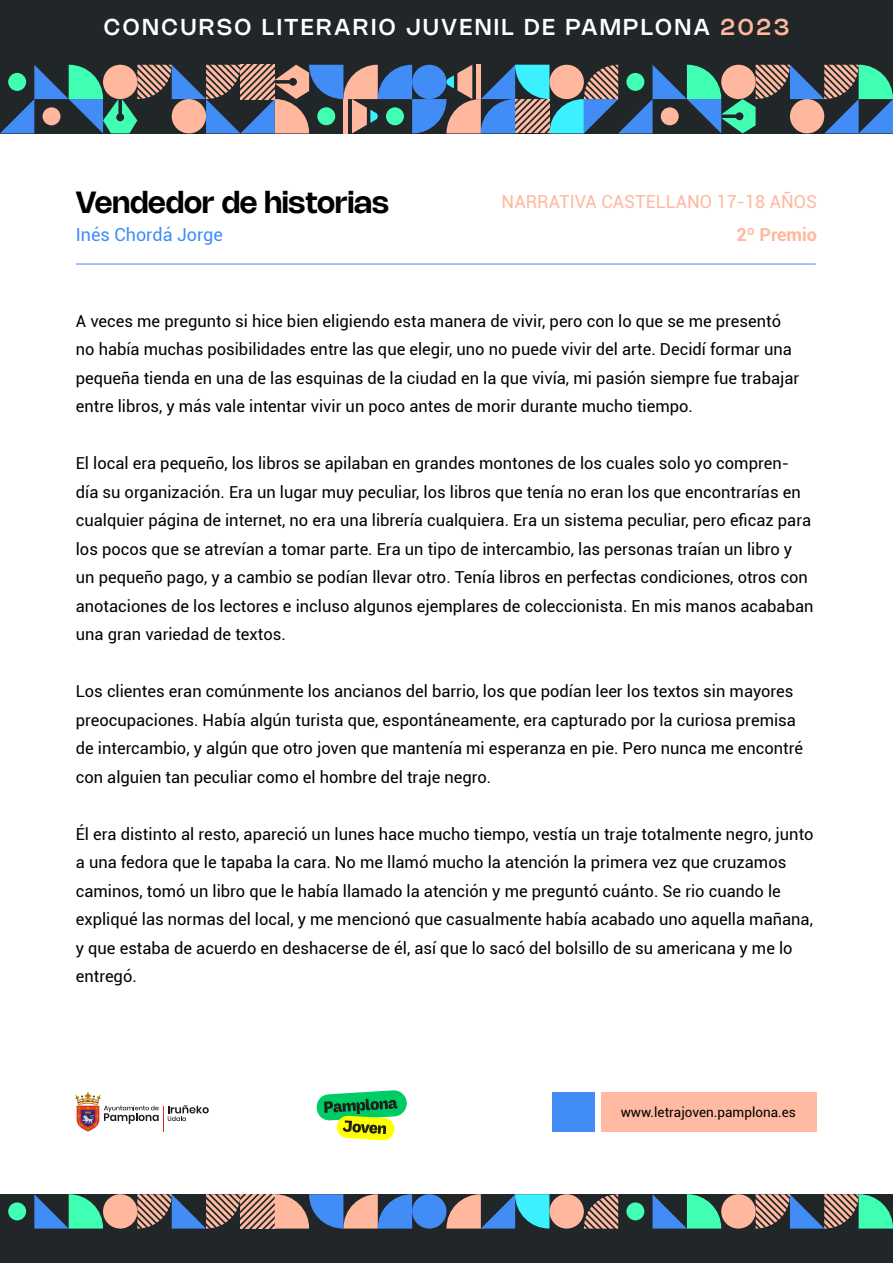
<style>
.page{position:relative;width:893px;height:1263px;background:#fff}
.page>*{position:absolute;margin:0;border:0;box-sizing:border-box;transform-origin:0 0}
.t1{font:600 30px "Nohemi";color:#000}
.t2{font:500 22.5px "Nohemi";letter-spacing:.125em;color:#fff}
.t3{font:18px "Roboto";color:#ffb89e}
.t4{font:18px "Roboto";color:#428cf5}
.t5{font:700 18px "Roboto";color:#ffb89e}
.t6{font:16.5px/28.5px "Roboto";color:#000}
.t7{font:13.5px "Roboto";color:#000}
.s1{color:#ffb89e}
</style>
<div class="page">
<svg style="left:316px;top:1090px;width:91px;height:51px"></svg>
<div style="left:601px;top:1092px;width:216px;height:40px;background:#ffbaa1"></div>
<div style="left:552px;top:1092px;width:42px;height:40px;background:#428cf5"></div>
<div style="left:0;top:0;width:893px;height:133px;background:#212629"></div>
<svg style="left:0;top:65px;width:893px;height:68px"></svg>
<div style="left:790px;top:99px;width:34px;height:34px;background:#ffb89e;border-radius:50%"></div>
<div style="left:0;top:1194px;width:893px;height:69px;background:#212629"></div>
<svg style="left:34px;top:1194px;width:69px;height:34px"></svg>
<div style="left:8px;top:1202px;width:18px;height:18px;background:#40ffb3;border-radius:50%"></div>
<div style="left:103px;top:1194px;width:34px;height:34px;background:#ffb89e;border-radius:50%"></div>
<svg style="left:446px;top:1194px;width:103px;height:34px"></svg>
<div style="left:412px;top:1194px;width:34px;height:34px;background:#428cf5;border-radius:50%"></div>
<div style="left:549px;top:1194px;width:35px;height:34px;background:#ffb89e;border-radius:50%"></div>
<svg style="left:584px;top:1194px;width:34px;height:34px"></svg>
<svg style="left:137px;top:1194px;width:275px;height:34px"></svg>
<svg style="left:653px;top:1194px;width:68px;height:34px"></svg>
<div style="left:626px;top:1202px;width:18px;height:18px;background:#40ffb3;border-radius:50%"></div>
<div style="left:721px;top:1194px;width:35px;height:34px;background:#ffb89e;border-radius:50%"></div>
<svg style="left:756px;top:1194px;width:137px;height:34px"></svg>
<hr style="left:76px;top:264px;width:740px;height:1px;background:#428cf5">
<svg style="left:75px;top:1092px;width:134px;height:40px"></svg>
<h2 class="t2" style="left:104px;top:13px;width:687px">CONCURSO LITERARIO JUVENIL DE PAMPLONA <span class="s1">2023</span></h2>
<h1 class="t1" style="left:76px;top:183px;width:315px">Vendedor de historias</h1>
<p class="t4" style="left:76px;top:222px;width:149px">Inés Chordá Jorge</p>
<p class="t3" style="left:502px;top:189px;width:317px">NARRATIVA CASTELLANO 17-18 AÑOS</p>
<p class="t5" style="left:736px;top:221px;width:82px">2º Premio</p>
<p class="t6" style="left:76px;top:306px;width:725px">A veces me pregunto si hice bien eligiendo esta manera de vivir, pero con lo que se me presentó no había muchas posibilidades entre las que elegir, uno no puede vivir del arte. Decidí formar una pequeña tienda en una de las esquinas de la ciudad en la que vivía, mi pasión siempre fue trabajar entre libros, y más vale intentar vivir un poco antes de morir durante mucho tiempo.</p>
<p class="t6" style="left:76px;top:449px;width:739px">El local era pequeño, los libros se apilaban en grandes montones de los cuales solo yo compren&shy;día su organización. Era un lugar muy peculiar, los libros que tenía no eran los que encontrarías en cualquier página de internet, no era una librería cualquiera. Era un sistema peculiar, pero eficaz para los pocos que se atrevían a tomar parte. Era un tipo de intercambio, las personas traían un libro y un pequeño pago, y a cambio se podían llevar otro. Tenía libros en perfectas condiciones, otros con anotaciones de los lectores e incluso algunos ejemplares de coleccionista. En mis manos acababan una gran variedad de textos.</p>
<p class="t6" style="left:76px;top:677px;width:729px">Los clientes eran comúnmente los ancianos del barrio, los que podían leer los textos sin mayores preocupaciones. Había algún turista que, espontáneamente, era capturado por la curiosa premisa de intercambio, y algún que otro joven que mantenía mi esperanza en pie. Pero nunca me encontré con alguien tan peculiar como el hombre del traje negro.</p>
<p class="t6" style="left:76px;top:819px;width:739px">Él era distinto al resto, apareció un lunes hace mucho tiempo, vestía un traje totalmente negro, junto a una fedora que le tapaba la cara. No me llamó mucho la atención la primera vez que cruzamos caminos, tomó un libro que le había llamado la atención y me preguntó cuánto. Se rio cuando le expliqué las normas del local, y me mencionó que casualmente había acabado uno aquella mañana, y que estaba de acuerdo en deshacerse de él, así que lo sacó del bolsillo de su americana y me lo entregó.</p>
<p class="t7" style="left:621px;top:1103px;width:177px">www.letrajoven.pamplona.es</p>
</div>
